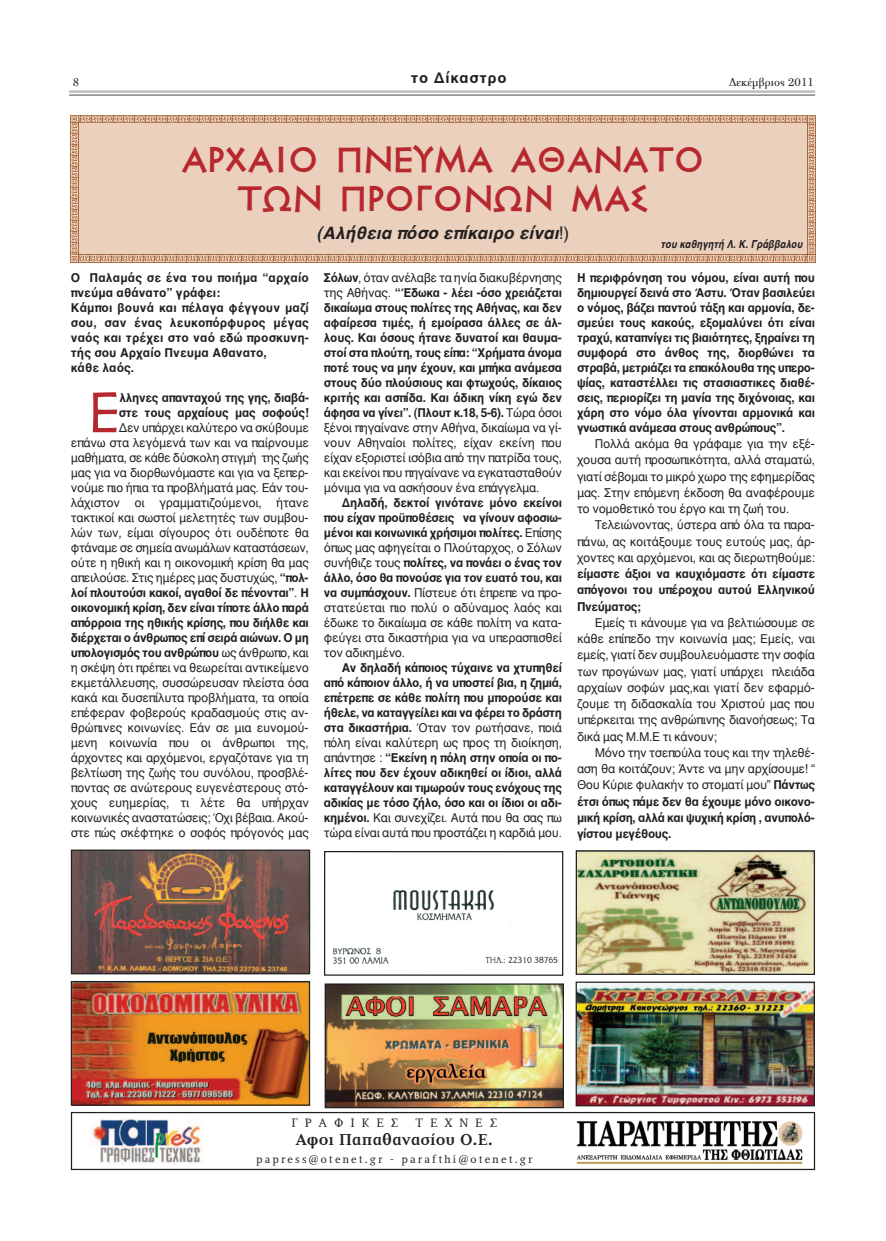
<style>
.page{position:relative;width:886px;height:1241px;background:#fff}
.page>*{position:absolute;margin:0;border:0;box-sizing:border-box;transform-origin:0 0}
.t1{font:58px "PF Temple";color:#b7282e}
.t2{font:700 36.25px/38.8px "PF Temple";color:#b7282e;text-align:center}
.t3{font:italic 700 17.5px "Helvetica";color:#231f20}
.t4{font:700 16.25px "PF Diplomat Poly";color:#231f20}
.t5{font:700 15px "Helvetica";letter-spacing:.05em;color:#231f20}
.t6{font:12.5px/15px "Helvetica";letter-spacing:-.03em;color:#231f20;text-align:justify;scale:.95 1}
.t7{font:700 12.5px/15px "Helvetica";letter-spacing:-.02em;color:#231f20;text-align:justify;scale:.95 1}
.t8{font:700 12.5px/15px "Helvetica";letter-spacing:.01em;color:#231f20}
.t9{font:12.5px "PF Bodoni Text Poly";color:#231f20}
.t10{font:12.5px "PF Diplomat Poly";letter-spacing:.55em;color:#231f20}
.t11{font:11.25px "PF Diplomat Poly";letter-spacing:.2em;color:#231f20}
.t12{font:italic 700 11.25px "Helvetica";color:#231f20;scale:.85 1}
.s1{font-weight:400;font-style:normal}
.s2{font-weight:700}
.s3{font-weight:400}
</style>
<div class="page">
<img style="left:577px;top:1120px;width:226px;height:44px">
<img style="left:91px;top:1118px;width:110px;height:46px">
<div style="left:71px;top:1111px;width:744px;height:58px;border:1px solid #231f20"></div>
<hr style="left:69px;top:90px;width:746px;height:3px;background:#bcbdc0">
<hr style="left:69px;top:94px;width:746px;height:2px;background:#6c6d70">
<img style="left:327px;top:985px;width:235px;height:121px">
<div style="left:325px;top:983px;width:239px;height:125px;border:1px solid #231f20"></div>
<img style="left:73px;top:982px;width:235px;height:121px">
<div style="left:71px;top:980px;width:239px;height:125px;border:1px solid #231f20"></div>
<img style="left:333px;top:889px;width:225px;height:75px">
<div style="left:324px;top:850px;width:239px;height:125px;border:1px solid #231f20"></div>
<img style="left:578px;top:983px;width:235px;height:121px">
<div style="left:576px;top:981px;width:239px;height:125px;border:1px solid #231f20"></div>
<img style="left:73px;top:851px;width:235px;height:121px">
<div style="left:71px;top:849px;width:239px;height:125px;border:1px solid #231f20"></div>
<img style="left:578px;top:852px;width:235px;height:120px">
<div style="left:576px;top:850px;width:239px;height:124px;border:1px solid #231f20"></div>
<svg style="left:71px;top:115px;width:744px;height:147px;background:#e6c9b5"></svg>
<p class="t9" style="left:73px;top:75px;width:8px">8</p>
<p class="t5" style="left:411px;top:72px;width:97px">το Δίκαστρο</p>
<p class="t9" style="left:729px;top:75px;width:86px">Δεκέμβριος 2011</p>
<h2 class="t2" style="left:181px;top:140px;width:525px">ΑΡΧΑΙΟ ΠΝΕΥΜΑ ΑΘΑΝΑΤΟ<br>ΤΩΝ ΠΡΟΓΟΝΩΝ ΜΑΣ</h2>
<h3 class="t3" style="left:317px;top:225px;width:254px">(Αλήθεια πόσο επίκαιρο είναι<span class="s1">!)</span></h3>
<p class="t12" style="left:660px;top:239px;width:169px">του καθηγητή Λ. Κ. Γράββαλου</p>
<p class="t8" style="left:71px;top:271px;width:240px">Ο Παλαμάς σε ένα του ποιήμα “αρχαίο πνεύμα αθάνατο” γράφει:<br>Κάμποι βουνά και πέλαγα φέγγουν μαζί σου, σαν ένας λευκοπόρφυρος μέγας ναός και τρέχει στο ναό εδώ προσκυνη&shy;τής σου Αρχαίο Πνευμα Αθανατο,<br>κάθε λαός.</p>
<h1 class="t1" style="left:89px;top:379px;width:34px">Έ</h1>
<p class="t7" style="left:119px;top:391px;width:202px">λληνες απανταχού της γης, διαβά&shy;στε τους αρχαίους μας σοφούς!</p>
<p class="t6" style="left:71px;top:421px;width:252px;text-indent:48px">Δεν υπάρχει καλύτερο να σκύβουμε επάνω στα λεγόμενά των και να παίρνουμε μαθήματα, σε κάθε δύσκολη στιγμή της ζωής μας για να διορθωνόμαστε και για να ξεπερ&shy;νούμε πιο ήπια τα προβλήματά μας. Εάν του&shy;λάχιστον οι γραμματιζούμενοι, ήτανε τακτικοί και σωστοί μελετητές των συμβου&shy;λών των, είμαι σίγουρος ότι ουδέποτε θα φτάναμε σε σημεία ανωμάλων καταστάσεων, ούτε η ηθική και η οικονομική κρίση θα μας απειλούσε. Στις ημέρες μας δυστυχώς, <span class="s2">“πολ&shy;λοί πλουτούσι κακοί, αγαθοί δε πένονται”</span>. <span class="s2">Η οικονομική κρίση, δεν είναι τίποτε άλλο παρά απόρροια της ηθικής κρίσης, που διήλθε και διέρχεται ο άνθρωπος επί σειρά αιώνων. Ο μη υπολογισμός του ανθρώπου</span> ως άνθρωπο, και η σκέψη ότι πρέπει να θεωρείται αντικείμενο εκμετάλλευσης, συσσώρευσαν πλείστα όσα κακά και δυσεπίλυτα προβλήματα, τα οποία επέφεραν φοβερούς κραδασμούς στις αν&shy;θρώπινες κοινωνίες. Εάν σε μια ευνομού&shy;μενη κοινωνία που οι άνθρωποι της, άρχοντες και αρχόμενοι, εργαζότανε για τη βελτίωση της ζωής του συνόλου, προσβλέ&shy;ποντας σε ανώτερους ευγενέστερους στό&shy;χους ευημερίας, τι λέτε θα υπήρχαν κοινωνικές αναστατώσεις; Όχι βέβαια. Ακού&shy;στε πώς σκέφτηκε ο σοφός πρόγονός μας</p>
<p class="t7" style="left:324px;top:271px;width:252px">Σόλων<span class="s3">, όταν ανέλαβε τα ηνία διακυβέρνησης της Αθήνας.</span> “Έδωκα - λέει -όσο χρειάζεται δικαίωμα στους πολίτες της Αθήνας, και δεν αφαίρεσα τιμές, ή εμοίρασα άλλες σε άλ&shy;λους. Και όσους ήτανε δυνατοί και θαυμα&shy;στοί στα πλούτη, τους είπα: “Χρήματα άνομα ποτέ τους να μην έχουν, και μπήκα ανάμεσα στους δύο πλούσιους και φτωχούς, δίκαιος κριτής και ασπίδα. Και άδικη νίκη εγώ δεν άφησα να γίνει”. (Πλουτ κ.18, 5-6). <span class="s3">Τώρα όσοι ξένοι πηγαίνανε στην Αθήνα, δικαίωμα να γί&shy;νουν Αθηναίοι πολίτες, είχαν εκείνη που είχαν εξοριστεί ισόβια από την πατρίδα τους, και εκείνοι που πηγαίνανε να εγκατασταθούν μόνιμα για να ασκήσουν ένα επάγγελμα.</span></p>
<p class="t6" style="left:324px;top:496px;width:252px;text-indent:18px"><span class="s2">Δηλαδή, δεκτοί γινότανε μόνο εκείνοι που είχαν προϋποθέσεις να γίνουν αφοσιω&shy;μένοι και κοινωνικά χρήσιμοι πολίτες.</span> Επίσης όπως μας αφηγείται ο Πλούταρχος, ο Σόλων συνήθιζε τους <span class="s2">πολίτες, να πονάει ο ένας τον άλλο, όσο θα πονούσε για τον ευατό του, και να συμπάσχουν.</span> Πίστευε ότι έπρεπε να προ&shy;στατεύεται πιο πολύ ο αδύναμος λαός και έδωκε το δικαίωμα σε κάθε πολίτη να κατα&shy;φεύγει στα δικαστήρια για να υπερασπισθεί τον αδικημένο.</p>
<p class="t7" style="left:324px;top:661px;width:252px;text-indent:18px">Αν δηλαδή κάποιος τύχαινε να χτυπηθεί από κάποιον άλλο, ή να υποστεί βια, η ζημιά, επέτρεπε σε κάθε πολίτη που μπορούσε και ήθελε, να καταγγείλει και να φέρει το δράστη στα δικαστήρια. <span class="s3">Όταν τον ρωτήσανε, ποιά πόλη είναι καλύτερη ως προς τη διοίκηση, απάντησε :</span> “Εκείνη η πόλη στην οποία οι πο&shy;λίτες που δεν έχουν αδικηθεί οι ίδιοι, αλλά καταγγέλουν και τιμωρούν τους ενόχους της αδικίας με τόσο ζήλο, όσο και οι ίδιοι οι αδι&shy;κημένοι. <span class="s3">Και συνεχίζει. Αυτά που θα σας πω τώρα είναι αυτά που προστάζει η καρδιά μου.</span></p>
<p class="t7" style="left:577px;top:271px;width:252px">Η περιφρόνηση του νόμου, είναι αυτή που δημιουργεί δεινά στο Άστυ. Όταν βασιλεύει ο νόμος, βάζει παντού τάξη και αρμονία, δε&shy;σμεύει τους κακούς, εξομαλύνει ότι είναι τραχύ, καταπνίγει τις βιαιότητες, ξηραίνει τη συμφορά στο άνθος της, διορθώνει τα στραβά, μετριάζει τα επακόλουθα της υπερο&shy;ψίας, καταστέλλει τις στασιαστικες διαθέ&shy;σεις, περιορίζει τη μανία της διχόνοιας, και χάρη στο νόμο όλα γίνονται αρμονικά και γνωστικά ανάμεσα στους ανθρώπους”.</p>
<p class="t6" style="left:577px;top:436px;width:252px;line-height:16.2px;text-indent:18px">Πολλά ακόμα θα γράφαμε για την εξέ&shy;χουσα αυτή προσωπικότητα, αλλά σταματώ, γιατί σέβομαι το μικρό χωρο της εφημερίδας μας. Στην επόμενη έκδοση θα αναφέρουμε το νομοθετικό του έργο και τη ζωή του.</p>
<p class="t6" style="left:577px;top:517px;width:252px;line-height:16.2px;text-indent:18px">Τελειώνοντας, ύστερα από όλα τα παρα&shy;πάνω, ας κοιτάξουμε τους ευτούς μας, άρ&shy;χοντες και αρχόμενοι, και ας διερωτηθούμε:</p>
<p class="t7" style="left:577px;top:566px;width:252px;line-height:16.2px">είμαστε άξιοι να καυχιόμαστε ότι είμαστε απόγονοι του υπέροχου αυτού Ελληνικού Πνεύματος;</p>
<p class="t6" style="left:577px;top:615px;width:252px;line-height:16.2px;text-indent:18px">Εμείς τι κάνουμε για να βελτιώσουμε σε κάθε επίπεδο την κοινωνία μας; Εμείς, ναι εμείς, γιατί δεν συμβουλευόμαστε την σοφία των προγώνων μας, γιατί υπάρχει πλειάδα αρχαίων σοφών μας,και γιατί δεν εφαρμό&shy;ζουμε τη διδασκαλία του Χριστού μας που υπέρκειται της ανθρώπινης διανοήσεως; Τα δικά μας Μ.Μ.Ε τι κάνουν;</p>
<p class="t6" style="left:577px;top:745px;width:252px;line-height:16.2px;text-indent:18px">Μόνο την τσεπούλα τους και την τηλεθέ&shy;αση θα κοιτάζουν; Άντε να μην αρχίσουμε! “ Θου Κύριε φυλακήν το στοματί μου” <span class="s2">Πάντως έτσι όπως πάμε δεν θα έχουμε μόνο οικονο&shy;μική κρίση, αλλά και ψυχική κρίση , ανυπολό&shy;γίστου μεγέθους.</span></p>
<p class="t10" style="left:292px;top:1116px;width:108px">ΓΡΑΦΙΚΕΣ</p>
<p class="t10" style="left:415px;top:1116px;width:83px">ΤΕΧΝΕΣ</p>
<h3 class="t4" style="left:296px;top:1130px;width:199px">Αφοι Παπαθανασίου Ο.Ε.</h3>
<p class="t11" style="left:256px;top:1152px;width:277px">papress@otenet.gr - parafthi@otenet.gr</p>
</div>
